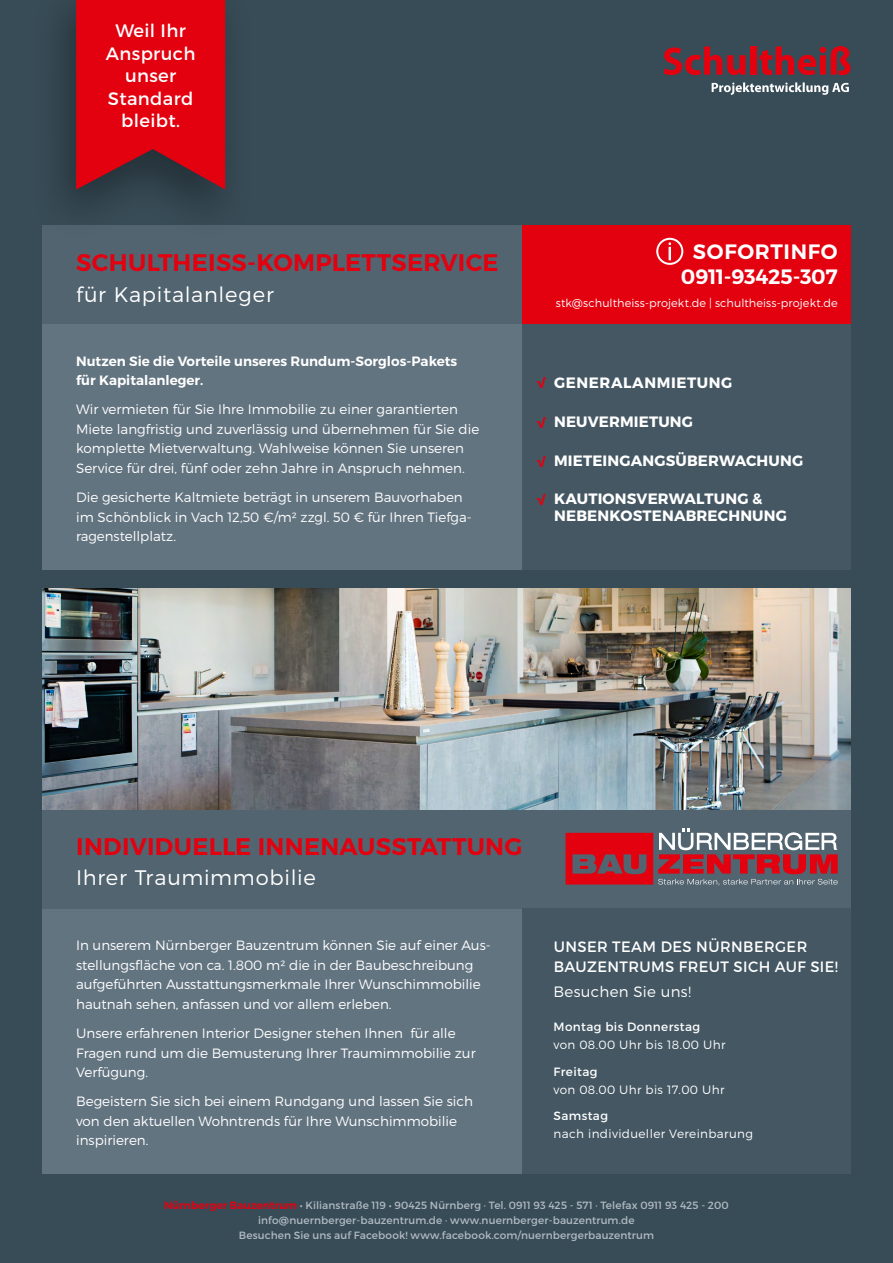
<style>
.page{position:relative;width:893px;height:1263px;background:#384c57}
.page>*{position:absolute;margin:0;border:0;box-sizing:border-box;transform-origin:0 0}
.t1{font:600 24px "Montserrat";letter-spacing:.01em;color:#e3000f}
.t2{font:300 21px "Montserrat";letter-spacing:.035em;color:#fff}
.t3{font:600 20.85px/25px "Montserrat";letter-spacing:.01em;color:#fff;text-align:center}
.t4{font:18px/22.5px "Montserrat";letter-spacing:.02em;color:#fff;text-align:center}
.t5{font:700 15px/16.5px "Montserrat";letter-spacing:.01em;color:#fff}
.t6{font:15px/19.8px "Montserrat";letter-spacing:.03em;color:#fff}
.t7{font:700 15px "Montserrat";letter-spacing:.04em;color:#fff}
.t8{font:300 15px "Montserrat";letter-spacing:.02em;color:#fff}
.t9{font:300 13.5px/19.5px "Montserrat";color:#fff}
.t10{font:600 13.5px/19.5px "Montserrat";color:#fff}
.t11{font:300 12px "Montserrat";letter-spacing:.03em;color:#fff}
.t12{font:12px "Montserrat";letter-spacing:.03em;color:#fff}
.t13{font:300 11.25px "Montserrat";letter-spacing:.01em;color:#fff}
.t14{font:10.5px/15px "Montserrat";letter-spacing:.015em;color:#b1bac3;text-align:center}
.s1{font-size:12px;color:#e3000f}
.s2{font-weight:600;color:#e3000f}
</style>
<div class="page">
<img style="left:42px;top:589px;width:809px;height:221px">
<div style="left:42px;top:324px;width:809px;height:246px;background:#637481"></div>
<div style="left:42px;top:909px;width:809px;height:265px;background:#637481"></div>
<div style="left:42px;top:225px;width:809px;height:99px;background:#526470"></div>
<div style="left:42px;top:810px;width:809px;height:99px;background:#526470"></div>
<div style="left:523px;top:225px;width:328px;height:99px;background:#e3000f"></div>
<div style="left:523px;top:324px;width:328px;height:246px;background:#445763"></div>
<div style="left:523px;top:909px;width:328px;height:265px;background:#445763"></div>
<div style="left:31px;top:0;width:223px;height:244px;background:#000;opacity:.35"></div>
<svg style="left:76px;top:0;width:149px;height:189px;background:#cf0614"></svg>
<svg style="left:664px;top:47px;width:82px;height:28px"></svg>
<div style="left:750px;top:47px;width:6px;height:28px;background:#e3000f"></div>
<svg style="left:759px;top:46px;width:92px;height:29px"></svg>
<svg style="left:712px;top:82px;width:137px;height:13px"></svg>
<svg style="left:566px;top:829px;width:272px;height:56px"></svg>
<div style="left:656px;top:238px;width:27px;height:27px;border:2px solid #fff;border-radius:50%"></div>
<svg style="left:668px;top:242px;width:3px;height:18px"></svg>
<h3 class="t4" style="left:106px;top:19px;width:91px">Weil Ihr<br>Anspruch unser<br>Standard bleibt.</h3>
<h1 class="t1" style="left:76px;top:247px;width:424px">SCHULTHEISS-KOMPLETTSERVICE</h1>
<h2 class="t2" style="left:76px;top:282px;width:199px">für Kapitalanleger</h2>
<p class="t10" style="left:76px;top:351px;width:383px">Nutzen Sie die Vorteile unseres Rundum-Sorglos-Pakets für Kapitalanleger.</p>
<p class="t9" style="left:76px;top:400px;width:405px">Wir vermieten für Sie Ihre Immobilie zu einer garantierten Miete langfristig und zuverlässig und übernehmen für Sie die komplette Mietverwaltung. Wahlweise können Sie unseren Service für drei, fünf oder zehn Jahre in Anspruch nehmen.</p>
<p class="t9" style="left:76px;top:487px;width:397px">Die gesicherte Kaltmiete beträgt in unserem Bauvorhaben im Schönblick in Vach 12,50 €/m² zzgl. 50 € für Ihren Tiefga&shy;ragenstellplatz.</p>
<h3 class="t3" style="left:681px;top:239px;width:158px">SOFORTINFO<br>0911-93425-307</h3>
<p class="t13" style="left:556px;top:296px;width:283px">stk@schultheiss-projekt.de | schultheiss-projekt.de</p>
<p class="t7" style="left:537px;top:373px;width:197px"><span class="s1">√</span> GENERALANMIETUNG</p>
<p class="t5" style="left:537px;top:414px;width:157px"><span class="s1">√</span> NEUVERMIETUNG</p>
<p class="t5" style="left:537px;top:453px;width:268px"><span class="s1">√</span> MIETEINGANGSÜBERWACHUNG</p>
<p class="t5" style="left:554px;top:491px;width:234px;text-indent:-17px"><span class="s1">√</span> KAUTIONSVERWALTUNG &amp;<br>NEBENKOSTENABRECHNUNG</p>
<h1 class="t1" style="left:76px;top:832px;width:448px">INDIVIDUELLE INNENAUSSTATTUNG</h1>
<h2 class="t2" style="left:76px;top:865px;width:241px">Ihrer Traumimmobilie</h2>
<p class="t9" style="left:76px;top:936px;width:416px">In unserem Nürnberger Bauzentrum können Sie auf einer Aus&shy;stellungsfläche von ca. 1.800 m² die in der Baubeschreibung aufgeführten Ausstattungsmerkmale Ihrer Wunschimmobilie hautnah sehen, anfassen und vor allem erleben.</p>
<p class="t9" style="left:76px;top:1023px;width:401px">Unsere erfahrenen Interior Designer stehen Ihnen für alle<br>Fragen rund um die Bemusterung Ihrer Traumimmobilie zur<br>Verfügung.</p>
<p class="t9" style="left:76px;top:1092px;width:398px">Begeistern Sie sich bei einem Rundgang und lassen Sie sich von den aktuellen Wohntrends für Ihre Wunschimmobilie inspirieren.</p>
<p class="t6" style="left:554px;top:937px;width:286px">UNSER TEAM DES NÜRNBERGER<br>BAUZENTRUMS FREUT SICH AUF SIE!</p>
<p class="t8" style="left:554px;top:982px;width:139px">Besuchen Sie uns!</p>
<p class="t12" style="left:554px;top:1019px;width:148px">Montag bis Donnerstag</p>
<p class="t11" style="left:554px;top:1038px;width:173px">von 08.00 Uhr bis 18.00 Uhr</p>
<p class="t12" style="left:554px;top:1064px;width:45px">Freitag</p>
<p class="t11" style="left:554px;top:1082px;width:172px">von 08.00 Uhr bis 17.00 Uhr</p>
<p class="t12" style="left:554px;top:1108px;width:56px">Samstag</p>
<p class="t11" style="left:554px;top:1127px;width:201px">nach individueller Vereinbarung</p>
<p class="t14" style="left:164px;top:1197px;width:566px"><span class="s2">Nürnberger Bauzentrum</span> • Kilianstraße 119 • 90425 Nürnberg · Tel. 0911 93 425 - 571 · Telefax 0911 93 425 - 200 info@nuernberger-bauzentrum.de · www.nuernberger-bauzentrum.de<br>Besuchen Sie uns auf Facebook! www.facebook.com/nuernbergerbauzentrum</p>
</div>
